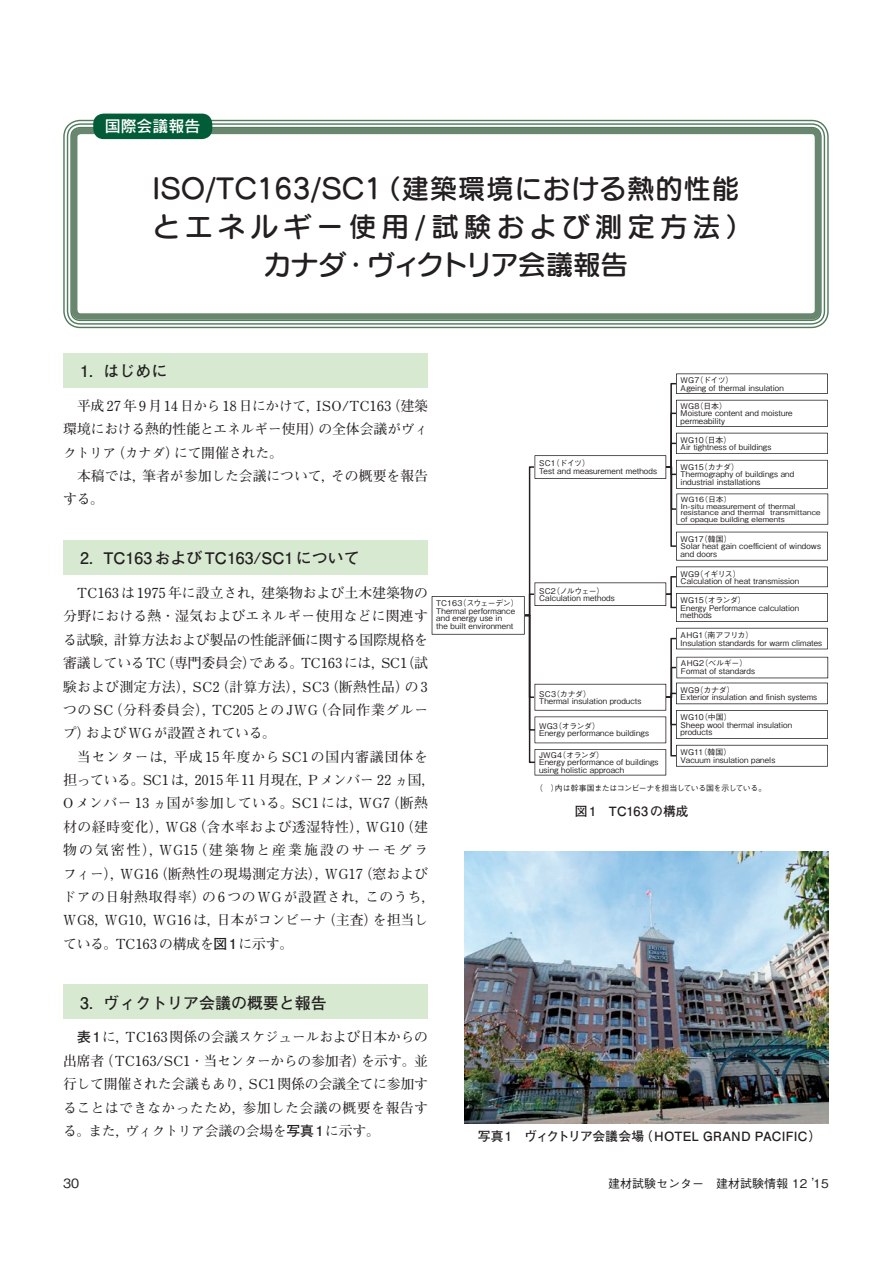
<style>
.page{position:relative;width:893px;height:1263px;background:#fff}
.page>*{position:absolute;margin:0;border:0;box-sizing:border-box;transform-origin:0 0}
.t1{font:27.6px/38.2px "Seurat Pro DB";letter-spacing:.02em;color:#231f20;text-align:center}
.t2{font:700 15.9px "Futo Go B101 Pr 6";color:#231f20}
.t3{font:15.9px "Rodin Pro DB";color:#fff}
.t4{font:700 13.8px/23.4px "Futo Min A101 Pr 6";letter-spacing:.01em;color:#231f20;text-align:justify}
.t5{font:700 13.8px/23.4px "Futo Min A101 Pr 6";letter-spacing:.03em;color:#231f20}
.t6{font:700 12.75px "Futo Go B101 Pr 6";letter-spacing:.01em;color:#231f20}
.t7{font:500 12.75px "Gothic BBB Pro";color:#231f20}
.t8{font:500 12px "Gothic BBB Pro";color:#231f20}
.t9{font:500 7.95px/7.6px "Gothic BBB Pr 6";letter-spacing:.01em;color:#231f20}
.t10{font:500 7.95px "Gothic BBB Pr 6";letter-spacing:-.045em;color:#231f20}
.t11{font:500 7.05px/6.4px "Gothic BBB Pr 6";letter-spacing:.015em;color:#231f20;scale:1.11 1}
.s1{font-family:"Futo Go B101 Pro"}
</style>
<div class="page">
<div style="left:63px;top:353px;width:365px;height:34px;background:#d8e9d2"></div>
<div style="left:63px;top:541px;width:365px;height:34px;background:#d8e9d2"></div>
<div style="left:63px;top:985px;width:365px;height:34px;background:#d8e9d2"></div>
<div style="left:63px;top:120px;width:766px;height:208px;border:1px solid #517b5d;border-radius:16px"></div>
<svg style="left:66px;top:123px;width:760px;height:202px"></svg>
<div style="left:74px;top:131px;width:744px;height:185px;background:#fff;border-radius:6px"></div>
<div style="left:71px;top:128px;width:750px;height:192px;border:6px solid #68876e;border-radius:6px"></div>
<div style="left:93px;top:114px;width:119px;height:25px;background:#015c37;border-radius:10px"></div>
<svg style="left:432px;top:373px;width:396px;height:402px"></svg>
<img style="left:464px;top:851px;width:365px;height:272px">
<h2 class="t3" style="left:105px;top:116px;width:97px">国際会議報告</h2>
<h1 class="t1" style="left:153px;top:168px;width:602px">ISO/TC163/SC1（建築環境における熱的性能とエネルギー使用/試験および測定方法）カナダ・ヴィクトリア会議報告</h1>
<h2 class="t2" style="left:80px;top:358px;width:88px">1．はじめに</h2>
<h3 class="t4" style="left:63px;top:393px;width:367px;text-indent:14px">平成27年9月14日から18日にかけて，ISO/TC163（建築環境における熱的性能とエネルギー使用）の全体会議がヴィクトリア（カナダ）にて開催された。</h3>
<h3 class="t4" style="left:63px;top:464px;width:366px;text-indent:14px">本稿では，筆者が参加した会議について，その概要を報告する。</h3>
<h2 class="t2" style="left:80px;top:545px;width:281px">2．TC163およびTC163/SC1について</h2>
<h3 class="t4" style="left:63px;top:580px;width:367px;text-indent:14px">TC163は1975年に設立され，建築物および土木建築物の分野における熱・湿気およびエネルギー使用などに関連する試験，計算方法および製品の性能評価に関する国際規格を審議しているTC（専門委員会）である。TC163には，SC1（試験および測定方法），SC2（計算方法），SC3（断熱性品）の3つのSC（分科委員会），TC205とのJWG（合同作業グループ）およびWG が設置されている。</h3>
<p class="t5" style="left:63px;top:744px;width:374px;text-indent:14px">当センターは，平成15年度からSC1の国内審議団体を担っている。SC1は，2015年11月現在，Pメンバー 22 ヵ国，<br>Oメンバー 13 ヵ国が参加している。SC1には，WG7（断熱材の経時変化），WG8（含水率および透湿特性），WG10（建物の気密性），WG15（建築物と産業施設のサーモグラフィー），WG16（断熱性の現場測定方法），WG17（窓およびドアの日射熱取得率）の6つのWGが設置され，このうち，<br>WG8，WG10，WG16は，日本がコンビーナ（主査）を担当している。TC163の構成を<span class="s1">図1</span>に示す。</p>
<p class="t9" style="left:436px;top:599px;width:84px">TC163（スウェーデン）<br>Thermal performance and energy use in<br>the built environment</p>
<p class="t9" style="left:539px;top:459px;width:119px">SC1（ドイツ）<br>Test and measurement methods</p>
<p class="t9" style="left:539px;top:586px;width:77px">SC2（ノルウェー）<br>Calculation methods</p>
<p class="t9" style="left:681px;top:376px;width:105px">WG7（ドイツ）<br>Ageing of thermal insulation</p>
<p class="t9" style="left:681px;top:401px;width:113px">WG8（日本）<br>Moisture content and moisture permeability</p>
<p class="t9" style="left:681px;top:435px;width:92px">WG10（日本）<br>Air tightness of buildings</p>
<p class="t9" style="left:681px;top:462px;width:115px">WG15（カナダ）<br>Thermography of buildings and industrial installations</p>
<p class="t11" style="left:681px;top:496px;width:127px">WG16（日本）<br>In-situ measurement of thermal resistance and thermal transmittance of opaque building elements</p>
<p class="t9" style="left:681px;top:534px;width:142px">WG17（韓国）<br>Solar heat gain coefficient of windows and doors</p>
<p class="t9" style="left:681px;top:569px;width:120px">WG9（イギリス）<br>Calculation of heat transmission</p>
<p class="t9" style="left:681px;top:596px;width:120px">WG15（オランダ）<br>Energy Performance calculation methods</p>
<p class="t9" style="left:681px;top:631px;width:143px">AHG1（南アフリカ）<br>Insulation standards for warm climates</p>
<p class="t9" style="left:681px;top:659px;width:75px">AHG2（ベルギー）<br>Format of standards</p>
<p class="t9" style="left:681px;top:685px;width:138px">WG9（カナダ）<br>Exterior insulation and finish systems</p>
<p class="t9" style="left:681px;top:713px;width:113px">WG10（中国）<br>Sheep wool thermal insulation products</p>
<p class="t9" style="left:681px;top:748px;width:96px">WG11（韓国）<br>Vacuum insulation panels</p>
<p class="t9" style="left:539px;top:689px;width:104px">SC3（カナダ）<br>Thermal insulation products</p>
<p class="t9" style="left:539px;top:721px;width:112px">WG3（オランダ）<br>Energy performance buildings</p>
<p class="t9" style="left:539px;top:750px;width:121px">JWG4（オランダ）<br>Energy performance of buildings using holistic approach</p>
<h3 class="t6" style="left:575px;top:801px;width:115px">図1　TC163 の構成</h3>
<p class="t10" style="left:535px;top:782px;width:233px">（　）内は幹事国またはコンビーナを担当している国を示している。</p>
<h2 class="t2" style="left:80px;top:990px;width:248px">3．ヴィクトリア会議の概要と報告</h2>
<h3 class="t4" style="left:63px;top:1025px;width:366px;text-indent:14px"><span class="s1">表1</span>に，TC163関係の会議スケジュールおよび日本からの出席者（TC163/SC1・当センターからの参加者）を示す。並行して開催された会議もあり，SC1関係の会議全てに参加することはできなかったため，参加した会議の概要を報告する。また，ヴィクトリア会議の会場を<span class="s1">写真1</span>に示す。</h3>
<h3 class="t6" style="left:478px;top:1126px;width:345px">写真1　ヴィクトリア会議会場（HOTEL GRAND PACIFIC）</h3>
<h3 class="t7" style="left:63px;top:1172px;width:18px">30</h3>
<h3 class="t8" style="left:608px;top:1173px;width:222px">建材試験センター　建材試験情報 12 ’15</h3>
</div>
